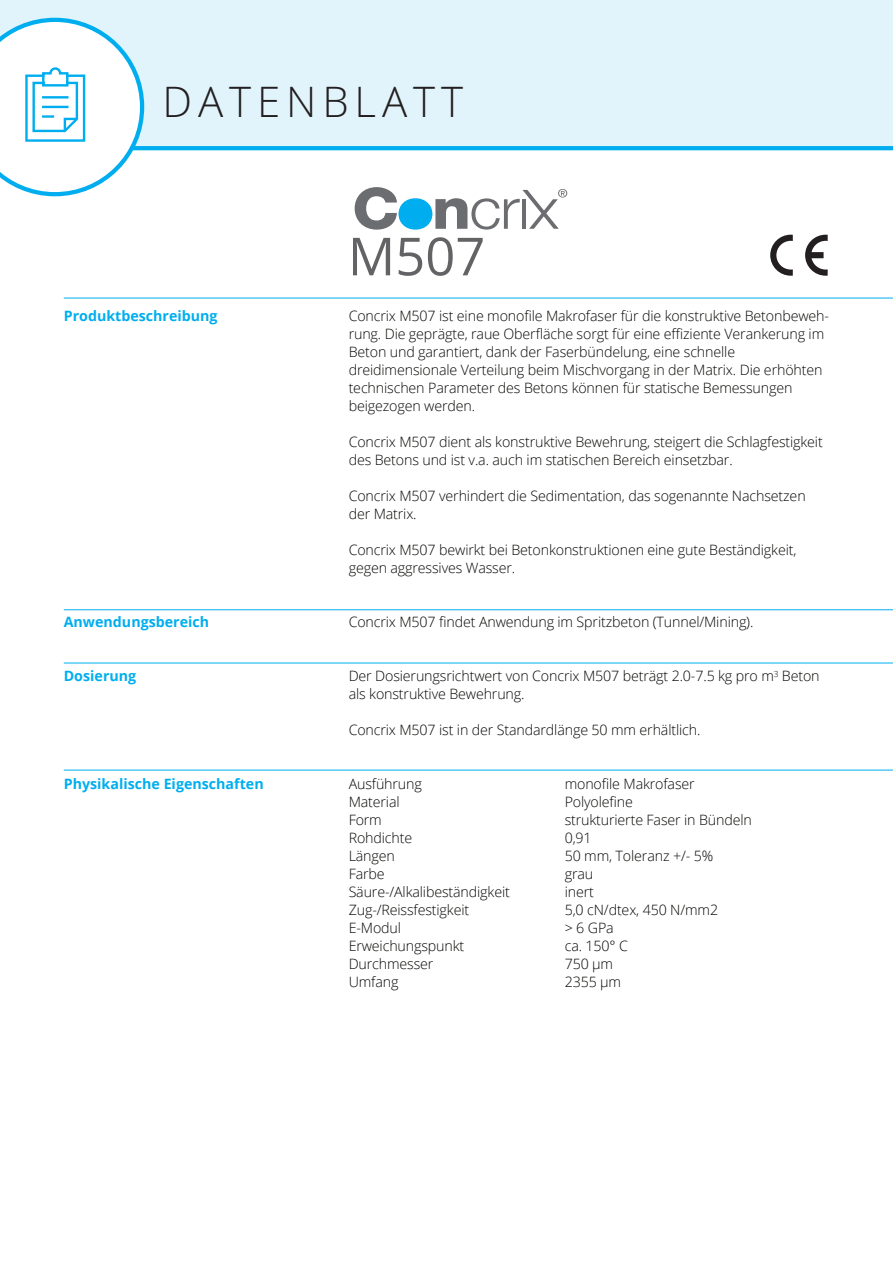
<style>
.page{position:relative;width:893px;height:1263px;background:#fff}
.page>*{position:absolute;margin:0;border:0;box-sizing:border-box;transform-origin:0 0}
.t1{font:52.5px "Open Sans";color:#636366}
.t2{font:300 42px "Open Sans";letter-spacing:.14em;color:#231f20}
.t3{font:300 14.25px/18px "Open Sans";letter-spacing:-.01em;color:#050503}
.t4{font:700 14.25px "Open Sans";color:#00aeef}
</style>
<div class="page">
<div style="left:0;top:0;width:893px;height:150px;background:#e1f4fc"></div>
<svg style="left:144px;top:146px;width:749px;height:4px;background:#03afef"></svg>
<svg style="left:0;top:18px;width:144px;height:178px"></svg>
<svg style="left:770px;top:235px;width:58px;height:41px"></svg>
<svg style="left:355px;top:187px;width:42px;height:43px"></svg>
<svg style="left:435px;top:189px;width:132px;height:41px"></svg>
<div style="left:398px;top:198px;width:34px;height:32px;background:#00aeef;border-radius:50%"></div>
<hr style="left:64px;top:298px;width:829px;height:1px;background:#00aeef">
<hr style="left:64px;top:609px;width:829px;height:1px;background:#00aeef">
<hr style="left:64px;top:663px;width:829px;height:1px;background:#00aeef">
<hr style="left:64px;top:770px;width:829px;height:1px;background:#00aeef">
<h2 class="t2" style="left:163px;top:73px;width:302px">DATENBLATT</h2>
<p class="t4" style="left:64px;top:306px;width:155px">Produktbeschreibung</p>
<p class="t4" style="left:64px;top:612px;width:147px">Anwendungsbereich</p>
<p class="t4" style="left:64px;top:666px;width:74px">Dosierung</p>
<p class="t4" style="left:64px;top:774px;width:201px">Physikalische Eigenschaften</p>
<h1 class="t1" style="left:348px;top:220px;width:139px">M507</h1>
<p class="t3" style="left:349px;top:307px;width:482px">Concrix M507 ist eine monofile Makrofaser für die konstruktive Betonbeweh&shy;rung. Die geprägte, raue Oberfläche sorgt für eine effiziente Verankerung im Beton und garantiert, dank der Faserbündelung, eine schnelle dreidimensionale Verteilung beim Mischvorgang in der Matrix. Die erhöhten technischen Parameter des Betons können für statische Bemessungen beigezogen werden.</p>
<p class="t3" style="left:349px;top:433px;width:476px">Concrix M507 dient als konstruktive Bewehrung, steigert die Schlagfestigkeit des Betons und ist v.a. auch im statischen Bereich einsetzbar.</p>
<p class="t3" style="left:349px;top:487px;width:459px">Concrix M507 verhindert die Sedimentation, das sogenannte Nachsetzen der Matrix.</p>
<p class="t3" style="left:349px;top:541px;width:449px">Concrix M507 bewirkt bei Betonkonstruktionen eine gute Beständigkeit, gegen aggressives Wasser.</p>
<p class="t3" style="left:349px;top:613px;width:406px">Concrix M507 findet Anwendung im Spritzbeton (Tunnel/Mining).</p>
<p class="t3" style="left:349px;top:667px;width:472px">Der Dosierungsrichtwert von Concrix M507 beträgt 2.0-7.5 kg pro m<sup>3</sup> Beton als konstruktive Bewehrung.</p>
<p class="t3" style="left:349px;top:721px;width:353px">Concrix M507 ist in der Standardlänge 50 mm erhältlich.</p>
<p class="t3" style="left:349px;top:775px;width:75px">Ausführung</p>
<p class="t3" style="left:565px;top:775px;width:131px">monofile Makrofaser</p>
<p class="t3" style="left:349px;top:793px;width:52px">Material</p>
<p class="t3" style="left:565px;top:793px;width:70px">Polyolefine</p>
<p class="t3" style="left:349px;top:811px;width:35px">Form</p>
<p class="t3" style="left:565px;top:811px;width:189px">strukturierte Faser in Bündeln</p>
<p class="t3" style="left:349px;top:829px;width:65px">Rohdichte</p>
<p class="t3" style="left:565px;top:829px;width:29px">0,91</p>
<p class="t3" style="left:349px;top:847px;width:48px">Längen</p>
<p class="t3" style="left:565px;top:847px;width:150px">50 mm, Toleranz +/- 5%</p>
<p class="t3" style="left:349px;top:865px;width:37px">Farbe</p>
<p class="t3" style="left:565px;top:865px;width:30px">grau</p>
<p class="t3" style="left:349px;top:883px;width:163px">Säure-/Alkalibeständigkeit</p>
<p class="t3" style="left:565px;top:883px;width:31px">inert</p>
<p class="t3" style="left:349px;top:901px;width:122px">Zug-/Reissfestigkeit</p>
<p class="t3" style="left:565px;top:901px;width:155px">5,0 cN/dtex, 450 N/mm2</p>
<p class="t3" style="left:349px;top:919px;width:54px">E-Modul</p>
<p class="t3" style="left:565px;top:919px;width:51px">&gt; 6 GPa</p>
<p class="t3" style="left:349px;top:937px;width:117px">Erweichungspunkt</p>
<p class="t3" style="left:565px;top:937px;width:65px">ca. 150° C</p>
<p class="t3" style="left:349px;top:955px;width:86px">Durchmesser</p>
<p class="t3" style="left:565px;top:955px;width:50px">750 μm</p>
<p class="t3" style="left:349px;top:973px;width:51px">Umfang</p>
<p class="t3" style="left:565px;top:973px;width:58px">2355 μm</p>
</div>
